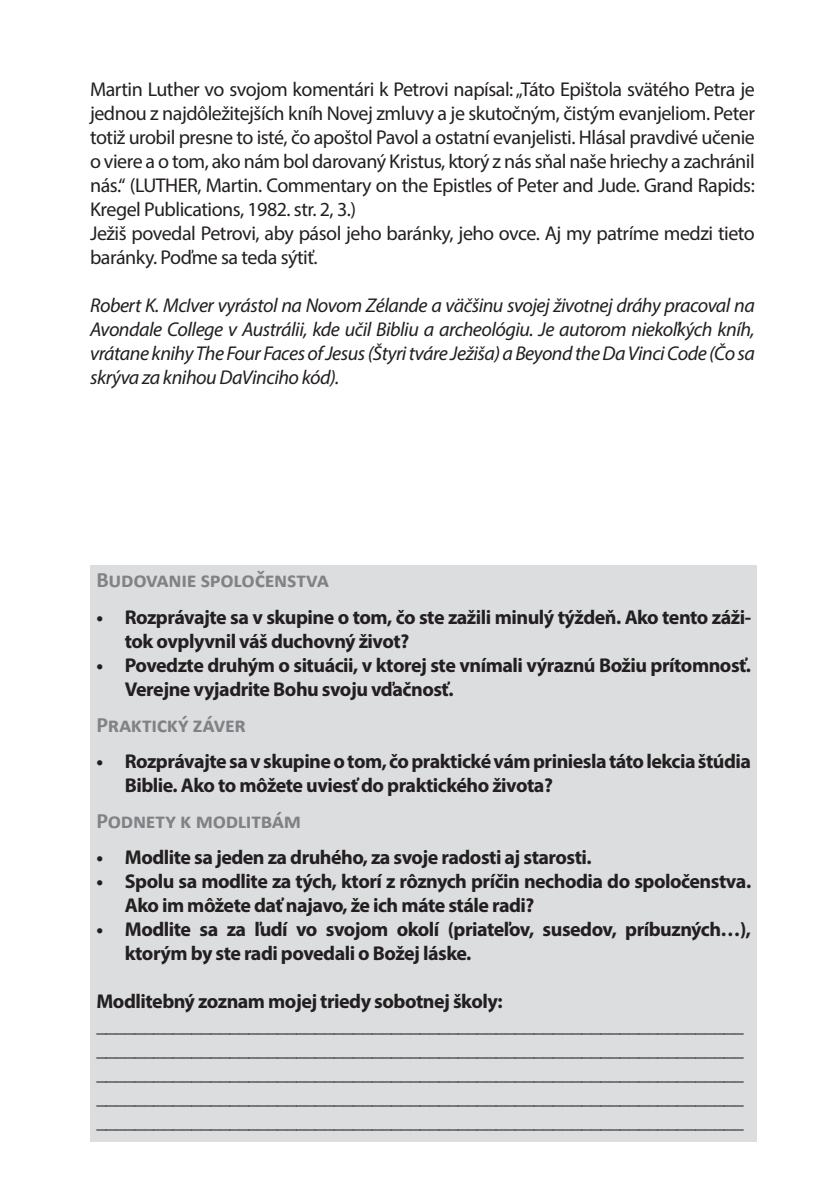
<style>
.page{position:relative;width:840px;height:1191px;background:#fff}
.page>*{position:absolute;margin:0;border:0;box-sizing:border-box;transform-origin:0 0}
.nadpisy_tučné_úvod{font:700 22px "Calibri";letter-spacing:-.015em;color:#808285}
.Zakladny_text_uvod{font:700 20px/24px "Myriad Pro";letter-spacing:-.025em;color:#231f20}
.Zakladny_text_uvod-2{font:20px/24px "Myriad Pro";letter-spacing:-.025em;color:#231f20;text-align:justify}
.Zakladny_text_uvod-3{font:italic 20px/24px "Myriad Pro";letter-spacing:-.025em;color:#231f20;text-align:justify}
</style>
<div class="page">
<div style="left:91px;top:565px;width:665px;height:576px;background:#dcdddf"></div>
<p class="Zakladny_text_uvod-2" style="left:90px;top:77px;width:666px">Martin Luther vo svojom komentári k Petrovi napísal: „Táto Epištola svätého Petra je jednou z najdôležitejších kníh Novej zmluvy a je skutočným, čistým evanjeliom. Peter totiž urobil presne to isté, čo apoštol Pavol a ostatní evanjelisti. Hlásal pravdivé učenie o viere a o tom, ako nám bol darovaný Kristus, ktorý z nás sňal naše hriechy a zachránil nás.“ (LUTHER, Martin. Commentary on the Epistles of Peter and Jude. Grand Rapids:<br>Kregel Publications, 1982. str. 2, 3.)</p>
<p class="Zakladny_text_uvod-2" style="left:90px;top:221px;width:666px">Ježiš povedal Petrovi, aby pásol jeho baránky, jeho ovce. Aj my patríme medzi tieto baránky. Poďme sa teda sýtiť.</p>
<p class="Zakladny_text_uvod-3" style="left:90px;top:293px;width:666px">Robert K. McIver vyrástol na Novom Zélande a väčšinu svojej životnej dráhy pracoval na Avondale College v Austrálii, kde učil Bibliu a archeológiu. Je autorom niekoľkých kníh, vrátane knihy The Four Faces of Jesus (Štyri tváre Ježiša) a Beyond the Da Vinci Code (Čo sa skrýva za knihou DaVinciho kód).</p>
<p class="nadpisy_tučné_úvod" style="left:96px;top:566px;width:234px">Budovanie spoločenstva</p>
<p class="Zakladny_text_uvod" style="left:125px;top:605px;width:627px;text-indent:-28px">• Rozprávajte sa v skupine o tom, čo ste zažili minulý týždeň. Ako tento záži&shy;tok ovplyvnil váš duchovný život?</p>
<p class="Zakladny_text_uvod" style="left:125px;top:653px;width:627px;text-indent:-28px">• Povedzte druhým o situácii, v ktorej ste vnímali výraznú Božiu prítomnosť.<br>Verejne vyjadrite Bohu svoju vďačnosť.</p>
<p class="nadpisy_tučné_úvod" style="left:96px;top:710px;width:151px">Praktický záver</p>
<p class="Zakladny_text_uvod" style="left:125px;top:749px;width:627px;text-indent:-28px">• Rozprávajtesavskupineotom, čopraktickévámprinieslatátolekciaštúdia<br>Biblie. Ako to môžete uviesť do praktického života?</p>
<p class="nadpisy_tučné_úvod" style="left:96px;top:806px;width:206px">Podnety k modlitbám</p>
<p class="Zakladny_text_uvod" style="left:96px;top:845px;width:496px">• Modlite sa jeden za druhého, za svoje radosti aj starosti.</p>
<p class="Zakladny_text_uvod" style="left:125px;top:869px;width:627px;text-indent:-28px">• Spolu sa modlite za tých, ktorí z rôznych príčin nechodia do spoločenstva.<br>Ako im môžete dať najavo, že ich máte stále radi?</p>
<p class="Zakladny_text_uvod" style="left:125px;top:917px;width:627px;text-indent:-28px">• Modlite sa za ľudí vo svojom okolí (priateľov, susedov, príbuzných…), ktorým by ste radi povedali o Božej láske.</p>
<p class="Zakladny_text_uvod" style="left:96px;top:989px;width:407px">Modlitebný zoznam mojej triedy sobotnej školy:</p>
<p class="Zakladny_text_uvod" style="left:96px;top:1013px;width:648px">____________________________________________________________________</p>
<p class="Zakladny_text_uvod" style="left:96px;top:1037px;width:648px">____________________________________________________________________</p>
<p class="Zakladny_text_uvod" style="left:96px;top:1061px;width:648px">____________________________________________________________________</p>
<p class="Zakladny_text_uvod" style="left:96px;top:1085px;width:648px">____________________________________________________________________</p>
<p class="Zakladny_text_uvod" style="left:96px;top:1109px;width:648px">____________________________________________________________________</p>
</div>
